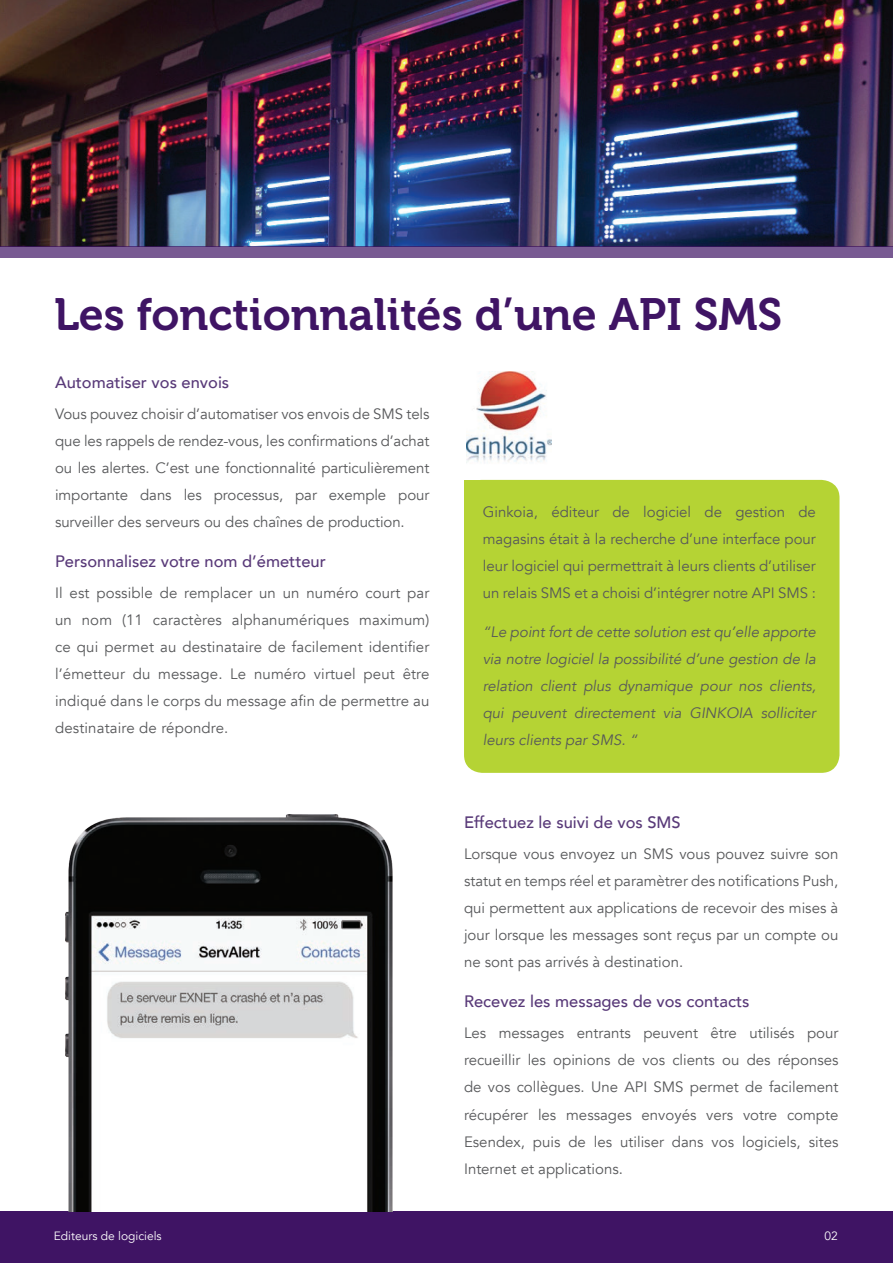
<style>
.page{position:relative;width:893px;height:1263px;background:#fff}
.page>*{position:absolute;margin:0;border:0;box-sizing:border-box;transform-origin:0 0}
.t1{font:45px "Museo 700";color:#3f1464}
.t2{font:500 16.5px "Avenir";color:#593a79}
.t3{font:15px/27px "Avenir";color:#57585a;text-align:justify}
.t4{font:italic 15px/27px "Avenir";color:#57585a;text-align:justify}
.t5{font:12px "Avenir";color:#fff}
</style>
<div class="page">
<div style="left:0;top:1212px;width:893px;height:51px;background:#3f1464"></div>
<img style="left:0;top:0;width:893px;height:247px">
<div style="left:0;top:247px;width:893px;height:11px;background:#785a92"></div>
<img style="left:33px;top:814px;width:396px;height:398px">
<div style="left:464px;top:480px;width:375px;height:293px;background:#b5d334;border-radius:18px"></div>
<div style="left:464px;top:480px;width:197px;height:88px;background:#b5d334"></div>
<img style="left:466px;top:371px;width:85px;height:92px">
<h1 class="t1" style="left:54px;top:290px;width:730px">Les fonctionnalités d’une API SMS</h1>
<p class="t2" style="left:55px;top:368px;width:176px">Automatiser vos envois</p>
<p class="t3" style="left:55px;top:401px;width:376px">Vous pouvez choisir d’automatiser vos envois de SMS tels que les rappels de rendez-vous, les confirmations d’achat ou les alertes. C’est une fonctionnalité particulièrement importante dans les processus, par exemple pour surveiller des serveurs ou des chaînes de production.</p>
<p class="t2" style="left:55px;top:547px;width:272px">Personnalisez votre nom d’émetteur</p>
<p class="t3" style="left:55px;top:580px;width:376px">Il est possible de remplacer un un numéro court par un nom (11 caractères alphanumériques maximum) ce qui permet au destinataire de facilement identifier l’émetteur du message. Le numéro virtuel peut être indiqué dans le corps du message afin de permettre au destinataire de répondre.</p>
<p class="t3" style="left:483px;top:498px;width:335px">Ginkoia, éditeur de logiciel de gestion de magasins était à la recherche d’une interface pour leur logiciel qui permettrait à leurs clients d’utiliser un relais SMS et a choisi d’intégrer notre API SMS :</p>
<p class="t4" style="left:483px;top:619px;width:335px">“Le point fort de cette solution est qu’elle apporte via notre logiciel la possibilité d’une gestion de la relation client plus dynamique pour nos clients, qui peuvent directement via GINKOIA solliciter leurs clients par SMS. “</p>
<p class="t2" style="left:464px;top:808px;width:218px">Effectuez le suivi de vos SMS</p>
<p class="t3" style="left:464px;top:841px;width:376px">Lorsque vous envoyez un SMS vous pouvez suivre son statut en temps réel et paramètrer des notifications Push, qui permettent aux applications de recevoir des mises à jour lorsque les messages sont reçus par un compte ou ne sont pas arrivés à destination.</p>
<p class="t2" style="left:464px;top:987px;width:287px">Recevez les messages de vos contacts</p>
<p class="t3" style="left:464px;top:1020px;width:376px">Les messages entrants peuvent être utilisés pour recueillir les opinions de vos clients ou des réponses de vos collègues. Une API SMS permet de facilement récupérer les messages envoyés vers votre compte Esendex, puis de les utiliser dans vos logiciels, sites Internet et applications.</p>
<p class="t5" style="left:54px;top:1229px;width:109px">Editeurs de logiciels</p>
<p class="t5" style="left:824px;top:1229px;width:15px">02</p>
</div>
